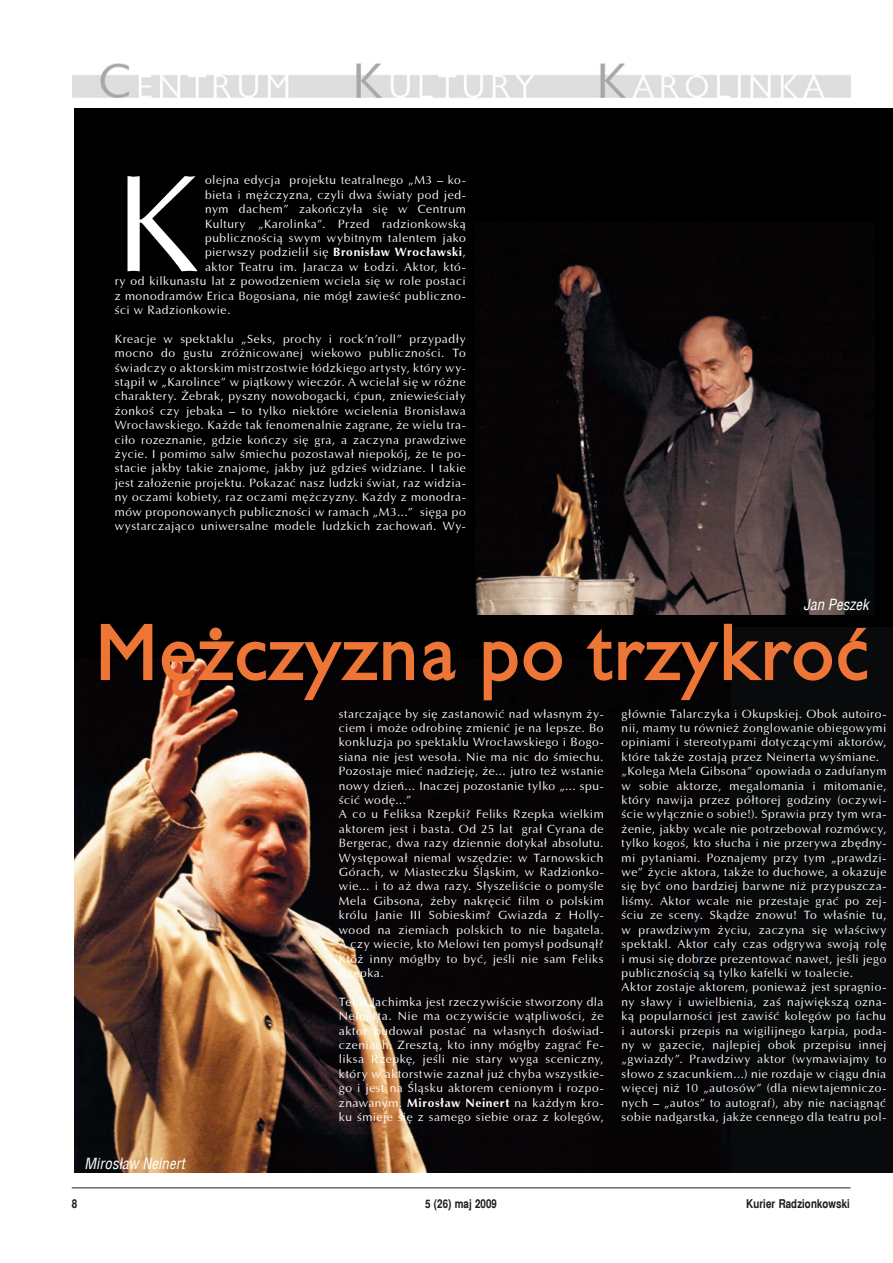
<style>
.page{position:relative;width:893px;height:1263px;background:#fff}
.page>*{position:absolute;margin:0;border:0;box-sizing:border-box;transform-origin:0 0}
.t1{font:138.75px "Ottawa";color:#fff}
.t2{font:italic 15px "Switzerland Condensed";color:#fff}
.t3{font:12px/14.4px "Ottawa";letter-spacing:.04em;color:#fff;text-align:justify}
.t4{font:700 12px "Switzerland Narrow";color:#231f20}
.s1{font-weight:700}
</style>
<div class="page">
<hr style="left:72px;top:1187px;width:778px;height:1px;background:#231f20">
<img style="left:72px;top:64px;width:778px;height:34px">
<div style="left:74px;top:108px;width:819px;height:526px;background:#000"></div>
<div style="left:722px;top:628px;width:171px;height:545px;background:#080a0b"></div>
<img style="left:74px;top:658px;width:648px;height:515px">
<img style="left:475px;top:264px;width:400px;height:350px">
<svg style="left:101px;top:624px;width:766px;height:76px;fill:#060306"></svg>
<h1 class="t1" style="left:115px;top:140px;width:86px">K</h1>
<p class="t3" style="left:205px;top:173px;width:262px">olejna edycja projektu teatralnego „M3 – ko-</p>
<p class="t3" style="left:205px;top:187px;width:262px">bieta i mężczyzna, czyli dwa światy pod jed-</p>
<p class="t3" style="left:205px;top:202px;width:262px">nym dachem” zakończyła się w Centrum</p>
<p class="t3" style="left:205px;top:216px;width:262px">Kultury „Karolinka”. Przed radzionkowską</p>
<p class="t3" style="left:205px;top:231px;width:262px">publicznością swym wybitnym talentem jako</p>
<p class="t3" style="left:205px;top:245px;width:262px">pierwszy podzielił się <span class="s1">Bronisław Wrocławski</span>,</p>
<p class="t3" style="left:205px;top:259px;width:262px">aktor Teatru im. Jaracza w Łodzi. Aktor, któ-</p>
<p class="t3" style="left:115px;top:274px;width:352px">ry od kilkunastu lat z powodzeniem wciela się w role postaci</p>
<p class="t3" style="left:115px;top:288px;width:353px">z monodramów Erica Bogosiana, nie mógł zawieść publiczno-</p>
<p class="t3" style="left:115px;top:303px;width:117px">ści w Radzionkowie.</p>
<p class="t3" style="left:115px;top:331px;width:353px">Kreacje w spektaklu „Seks, prochy i rock’n’roll” przypadły mocno do gustu zróżnicowanej wiekowo publiczności. To świadczy o aktorskim mistrzostwie łódzkiego artysty, który wy&shy;stąpił w „Karolince” w piątkowy wieczór. A wcielał się w różne charaktery. Żebrak, pyszny nowobogacki, ćpun, zniewieściały żonkoś czy jebaka – to tylko niektóre wcielenia Bronisława Wrocławskiego. Każde tak fenomenalnie zagrane, że wielu tra&shy;ciło rozeznanie, gdzie kończy się gra, a zaczyna prawdziwe życie. I pomimo salw śmiechu pozostawał niepokój, że te po&shy;stacie jakby takie znajome, jakby już gdzieś widziane. I takie jest założenie projektu. Pokazać nasz ludzki świat, raz widzia&shy;ny oczami kobiety, raz oczami mężczyzny. Każdy z monodra&shy;mów proponowanych publiczności w ramach „M3...” sięga po wystarczająco uniwersalne modele ludzkich zachowań. Wy-</p>
<p class="t2" style="left:803px;top:596px;width:67px">Jan Peszek</p>
<p class="t2" style="left:85px;top:1155px;width:102px">Mirosław Neinert</p>
<p class="t3" style="left:339px;top:706px;width:266px;text-align:left">starczające by się zastanowić nad własnym ży&shy;ciem i może odrobinę zmienić je na lepsze. Bo konkluzja po spektaklu Wrocławskiego i Bogo&shy;siana nie jest wesoła. Nie ma nic do śmiechu.<br>Pozostaje mieć nadzieję, że... jutro też wstanie nowy dzień... Inaczej pozostanie tylko „... spu&shy;ścić wodę...”<br>A co u Feliksa Rzepki? Feliks Rzepka wielkim aktorem jest i basta. Od 25 lat grał Cyrana de Bergerac, dwa razy dziennie dotykał absolutu.<br>Występował niemal wszędzie: w Tarnowskich Górach, w Miasteczku Śląskim, w Radzionko&shy;wie... i to aż dwa razy. Słyszeliście o pomyśle Mela Gibsona, żeby nakręcić film o polskim królu Janie III Sobieskim? Gwiazda z Holly&shy;wood na ziemiach polskich to nie bagatela.<br>A czy wiecie, kto Melowi ten pomysł podsunął?<br>Któż inny mógłby to być, jeśli nie sam Feliks Rzepka.</p>
<p class="t3" style="left:339px;top:994px;width:266px">Tekst Jachimka jest rzeczywiście stworzony dla Neinerta. Nie ma oczywiście wątpliwości, że aktor budował postać na własnych doświad&shy;czeniach. Zresztą, kto inny mógłby zagrać Fe&shy;liksa Rzepkę, jeśli nie stary wyga sceniczny, który w aktorstwie zaznał już chyba wszystkie&shy;go i jest na Śląsku aktorem cenionym i rozpo&shy;znawanym. <span class="s1">Mirosław Neinert</span> na każdym kro&shy;ku śmieje się z samego siebie oraz z kolegów,</p>
<p class="t3" style="left:622px;top:706px;width:266px;text-align:left">głównie Talarczyka i Okupskiej. Obok autoiro&shy;nii, mamy tu również żonglowanie obiegowymi opiniami i stereotypami dotyczącymi aktorów, które także zostają przez Neinerta wyśmiane. „Kolega Mela Gibsona” opowiada o zadufanym w sobie aktorze, megalomania i mitomanie, który nawija przez półtorej godziny (oczywi&shy;ście wyłącznie o sobie!). Sprawia przy tym wra&shy;żenie, jakby wcale nie potrzebował rozmówcy, tylko kogoś, kto słucha i nie przerywa zbędny&shy;mi pytaniami. Poznajemy przy tym „prawdzi&shy;we” życie aktora, także to duchowe, a okazuje się być ono bardziej barwne niż przypuszcza&shy;liśmy. Aktor wcale nie przestaje grać po zej&shy;ściu ze sceny. Skądże znowu! To właśnie tu, w prawdziwym życiu, zaczyna się właściwy spektakl. Aktor cały czas odgrywa swoją rolę i musi się dobrze prezentować nawet, jeśli jego publicznością są tylko kafelki w toalecie.<br>Aktor zostaje aktorem, ponieważ jest spragnio&shy;ny sławy i uwielbienia, zaś największą ozna&shy;ką popularności jest zawiść kolegów po fachu i autorski przepis na wigilijnego karpia, poda&shy;ny w gazecie, najlepiej obok przepisu innej „gwiazdy”. Prawdziwy aktor (wymawiajmy to słowo z szacunkiem...) nie rozdaje w ciągu dnia więcej niż 10 „autosów” (dla niewtajemniczo&shy;nych – „autos” to autograf), aby nie naciągnąć sobie nadgarstka, jakże cennego dla teatru pol-</p>
<p class="t4" style="left:425px;top:1196px;width:73px">5 (26) maj 2009</p>
<p class="t4" style="left:746px;top:1197px;width:105px">Kurier Radzionkowski</p>
</div>
